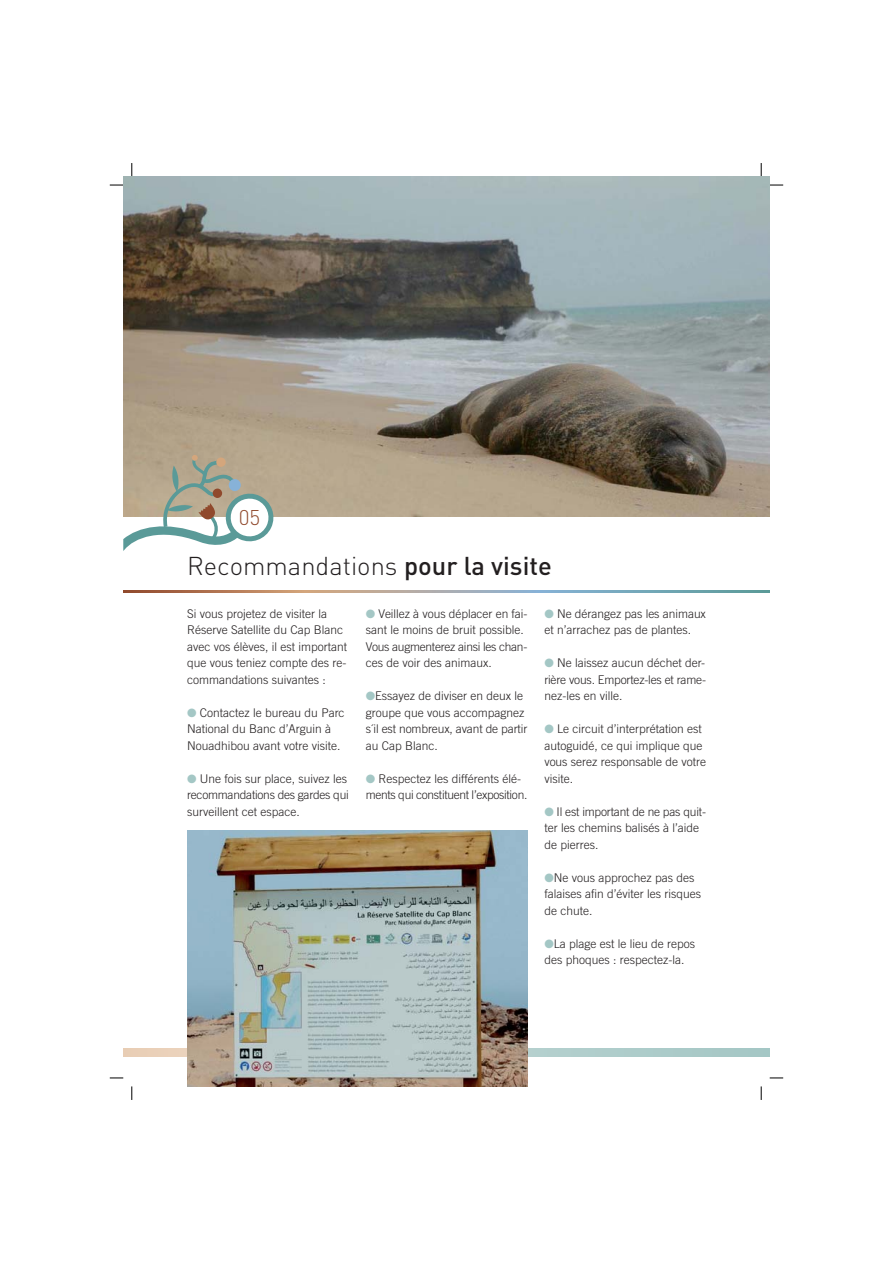
<style>
.page{position:relative;width:893px;height:1263px;background:#fff}
.page>*{position:absolute;margin:0;border:0;box-sizing:border-box;transform-origin:0 0}
.t1{font:300 25.5px "DIN";color:#231f20}
.t2{font:300 21px "DIN";color:#90492c}
.t3{font:300 12px/16.5px "Trade Gothic";color:#231f20}
.t4{font:300 12px/16.5px "Trade Gothic";letter-spacing:-.025em;color:#231f20}
.s1{font-weight:500}
.s2{color:#a4c7c5}
</style>
<div class="page">
<svg style="left:110px;top:1078px;width:13px;height:1px"></svg>
<svg style="left:132px;top:1086px;width:1px;height:14px"></svg>
<svg style="left:110px;top:185px;width:13px;height:1px"></svg>
<svg style="left:132px;top:163px;width:1px;height:14px"></svg>
<svg style="left:770px;top:185px;width:13px;height:1px"></svg>
<svg style="left:761px;top:163px;width:1px;height:14px"></svg>
<svg style="left:770px;top:1078px;width:13px;height:1px"></svg>
<svg style="left:761px;top:1086px;width:1px;height:14px"></svg>
<div style="left:537px;top:1048px;width:233px;height:9px;background:#accbc9"></div>
<svg style="left:527px;top:1048px;width:10px;height:9px"></svg>
<div style="left:123px;top:1048px;width:182px;height:9px;background:#ead0b9"></div>
<img style="left:123px;top:177px;width:646px;height:339px">
<svg style="left:538px;top:591px;width:228px;height:2px"></svg>
<svg style="left:355px;top:591px;width:183px;height:2px"></svg>
<hr style="left:304px;top:591px;width:51px;height:2px;background:#cca785">
<svg style="left:127px;top:591px;width:177px;height:2px"></svg>
<svg style="left:123px;top:455px;width:157px;height:96px"></svg>
<img style="left:187px;top:830px;width:340px;height:256px">
<h2 class="t2" style="left:239px;top:510px;width:23px">05</h2>
<h1 class="t1" style="left:187px;top:556px;width:366px">Recommandations <span class="s1">pour la visite</span></h1>
<p class="t3" style="left:187px;top:606px;width:161px">Si vous projetez de visiter la<br>Réserve Satellite du Cap Blanc avec vos élèves, il est important que vous teniez compte des re&shy;commandations suivantes :</p>
<p class="t3" style="left:187px;top:705px;width:159px"><span class="s2">●</span> Contactez le bureau du Parc<br>National du Banc d’Arguin à<br>Nouadhibou avant votre visite.</p>
<p class="t3" style="left:187px;top:771px;width:163px"><span class="s2">●</span> Une fois sur place, suivez les recommandations des gardes qui surveillent cet espace.</p>
<p class="t3" style="left:366px;top:606px;width:163px"><span class="s2">●</span> Veillez à vous déplacer en fai&shy;sant le moins de bruit possible.<br>Vous augmenterez ainsi les chan&shy;ces de voir des animaux.</p>
<p class="t3" style="left:366px;top:689px;width:163px"><span class="s2">●</span>Essayez de diviser en deux le groupe que vous accompagnez s´il est nombreux, avant de partir au Cap Blanc.</p>
<p class="t4" style="left:366px;top:771px;width:163px"><span class="s2">●</span> Respectez les différents élé&shy;ments qui constituent l’exposition.</p>
<p class="t3" style="left:544px;top:606px;width:163px"><span class="s2">●</span> Ne dérangez pas les animaux et n’arrachez pas de plantes.</p>
<p class="t3" style="left:544px;top:656px;width:163px;text-align:justify"><span class="s2">●</span> Ne laissez aucun déchet der&shy;rière vous. Emportez-les et rame&shy;nez-les en ville.</p>
<p class="t3" style="left:544px;top:722px;width:163px"><span class="s2">●</span> Le circuit d’interprétation est autoguidé, ce qui implique que vous serez responsable de votre visite.</p>
<p class="t3" style="left:544px;top:804px;width:163px"><span class="s2">●</span> Il est important de ne pas quit&shy;ter les chemins balisés à l’aide de pierres.</p>
<p class="t3" style="left:544px;top:870px;width:158px"><span class="s2">●</span>Ne vous approchez pas des falaises afin d’éviter les risques de chute.</p>
<p class="t3" style="left:544px;top:936px;width:152px"><span class="s2">●</span>La plage est le lieu de repos des phoques : respectez-la.</p>
</div>
